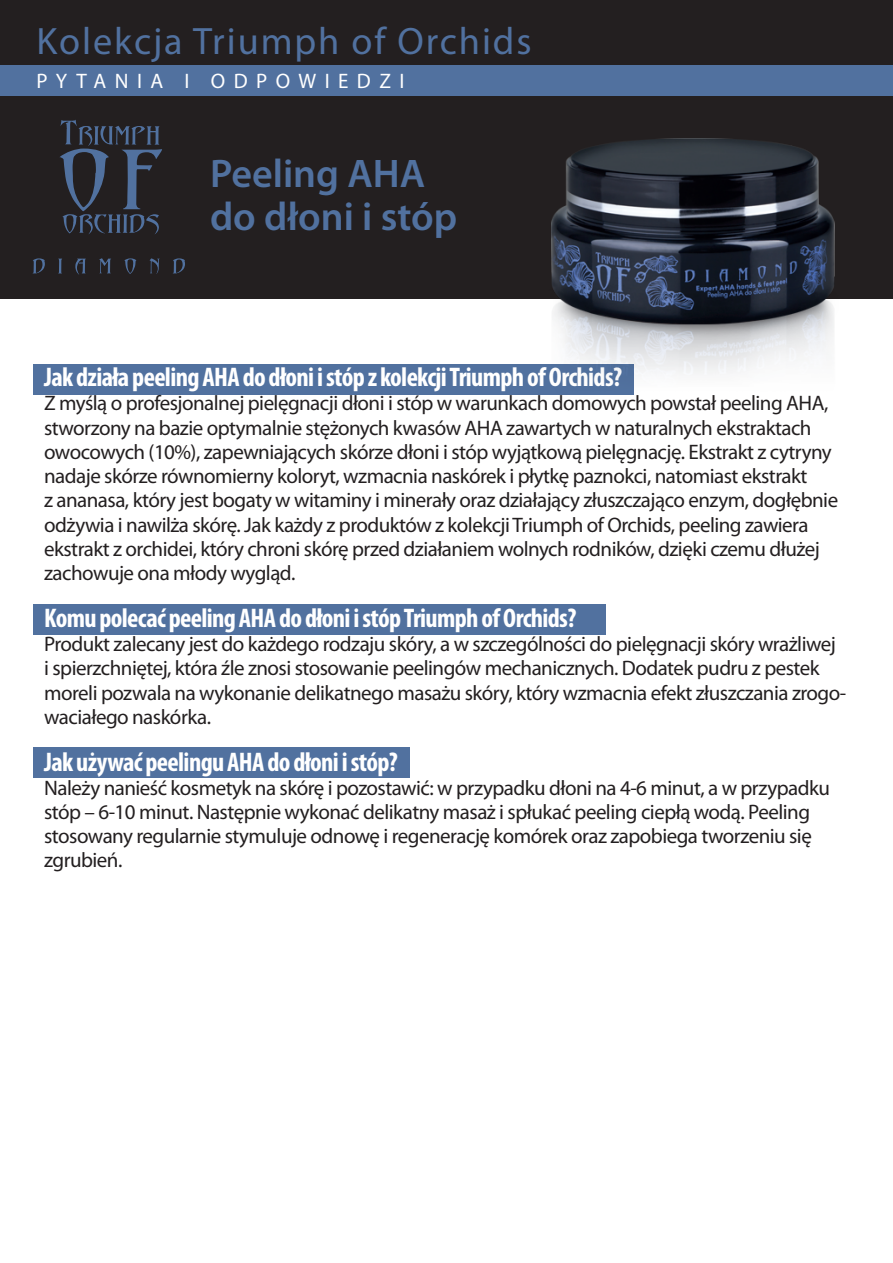
<style>
.page{position:relative;width:893px;height:1263px;background:#fff}
.page>*{position:absolute;margin:0;border:0;box-sizing:border-box;transform-origin:0 0}
.t1{font:600 40.05px/42.8px "Myriad Pro";color:#51719f}
.t2{font:38.25px "Myriad Pro";letter-spacing:.05em;color:#51719f}
.t3{font:700 condensed 27px "Myriad Pro";letter-spacing:-.025em;color:#fff}
.t4{font:21px/24.3px "Myriad Pro";letter-spacing:-.025em;color:#231f20}
.t5{font:21px "Myriad Pro";letter-spacing:.4em;color:#fff}
</style>
<div class="page">
<div style="left:34px;top:364px;width:600px;height:30px;background:#51719f"></div>
<div style="left:34px;top:604px;width:572px;height:30px;background:#51719f"></div>
<div style="left:34px;top:747px;width:376px;height:30px;background:#51719f"></div>
<div style="left:0;top:0;width:893px;height:298px;background:#231f20"></div>
<div style="left:0;top:65px;width:893px;height:30px;background:#51719f"></div>
<svg style="left:59px;top:120px;width:103px;height:114px"></svg>
<svg style="left:33px;top:258px;width:12px;height:15px"></svg>
<svg style="left:58px;top:259px;width:4px;height:14px"></svg>
<svg style="left:75px;top:259px;width:11px;height:16px"></svg>
<svg style="left:99px;top:258px;width:12px;height:15px"></svg>
<svg style="left:124px;top:258px;width:12px;height:16px"></svg>
<svg style="left:150px;top:258px;width:10px;height:16px"></svg>
<svg style="left:173px;top:258px;width:12px;height:15px"></svg>
<img style="left:471px;top:95px;width:422px;height:300px">
<h2 class="t2" style="left:37px;top:17px;width:496px">Kolekcja Triumph of Orchids</h2>
<p class="t5" style="left:37px;top:68px;width:369px">PYTANIA I ODPOWIEDZI</p>
<h1 class="t1" style="left:210px;top:152px;width:249px">Peeling AHA do dłoni i stóp</h1>
<p class="t3" style="left:44px;top:360px;width:579px">Jak działa peeling AHA do dłoni i stóp z kolekcji Triumph of Orchids?</p>
<p class="t4" style="left:44px;top:391px;width:795px">Z myślą o profesjonalnej pielęgnacji dłoni i stóp w warunkach domowych powstał peeling AHA, stworzony na bazie optymalnie stężonych kwasów AHA zawartych w naturalnych ekstraktach owocowych (10%), zapewniających skórze dłoni i stóp wyjątkową pielęgnację. Ekstrakt z cytryny nadaje skórze równomierny koloryt, wzmacnia naskórek i płytkę paznokci, natomiast ekstrakt<br>z ananasa, który jest bogaty w witaminy i minerały oraz działający złuszczająco enzym, dogłębnie odżywia i nawilża skórę. Jak każdy z produktów z kolekcji Triumph of Orchids, peeling zawiera ekstrakt z orchidei, który chroni skórę przed działaniem wolnych rodników, dzięki czemu dłużej zachowuje ona młody wygląd.</p>
<p class="t3" style="left:44px;top:601px;width:534px">Komu polecać peeling AHA do dłoni i stóp Triumph of Orchids?</p>
<p class="t4" style="left:44px;top:631px;width:804px">Produkt zalecany jest do każdego rodzaju skóry, a w szczególności do pielęgnacji skóry wrażliwej<br>i spierzchniętej, która źle znosi stosowanie peelingów mechanicznych. Dodatek pudru z pestek moreli pozwala na wykonanie delikatnego masażu skóry, który wzmacnia efekt złuszczania zrogo&shy;waciałego naskórka.</p>
<p class="t3" style="left:44px;top:745px;width:355px">Jak używać peelingu AHA do dłoni i stóp?</p>
<p class="t4" style="left:44px;top:775px;width:787px">Należy nanieść kosmetyk na skórę i pozostawić: w przypadku dłoni na 4-6 minut, a w przypadku stóp – 6-10 minut. Następnie wykonać delikatny masaż i spłukać peeling ciepłą wodą. Peeling stosowany regularnie stymuluje odnowę i regenerację komórek oraz zapobiega tworzeniu się zgrubień.</p>
</div>
